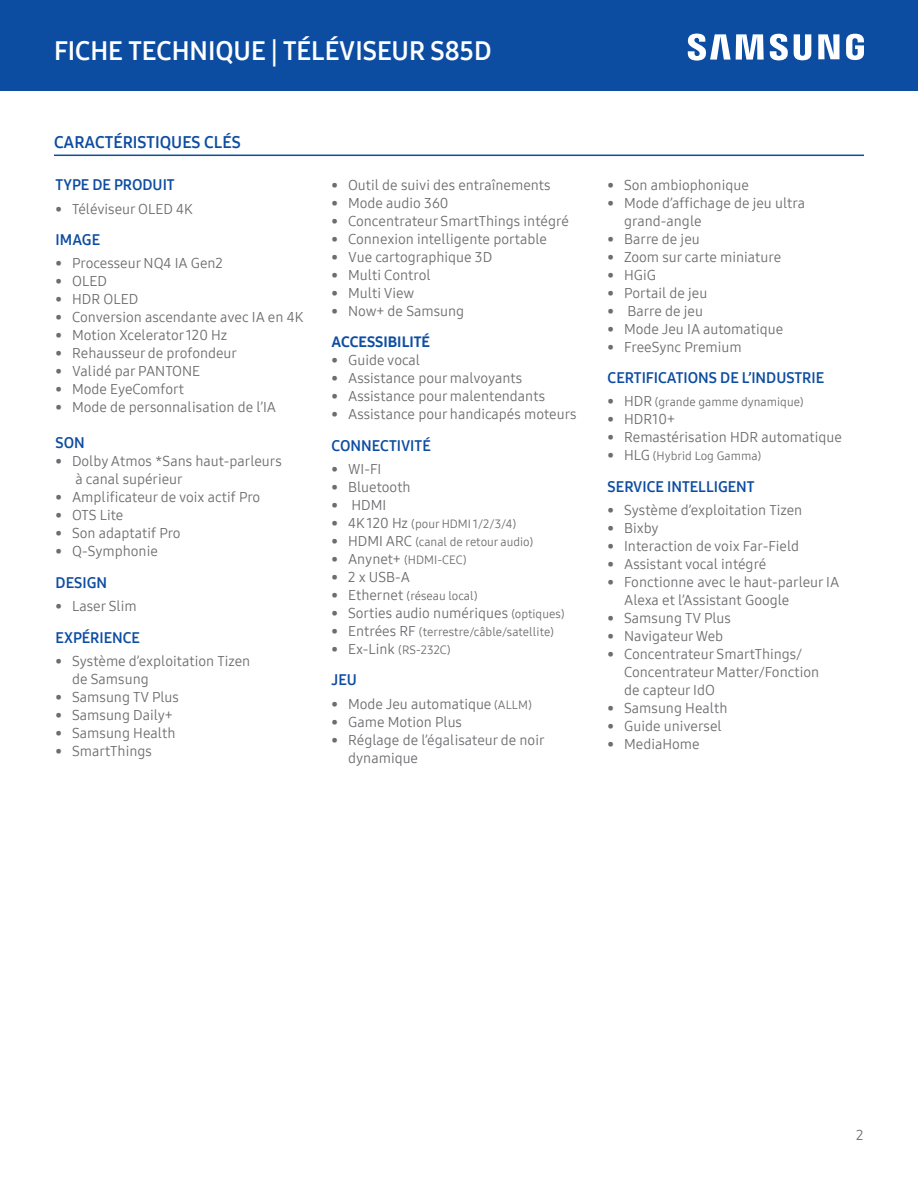
<style>
.page{position:relative;width:918px;height:1188px;background:#fff}
.page>*{position:absolute;margin:0;border:0;box-sizing:border-box;transform-origin:0 0}
.t1{font:26.1px "Samsung One 700";color:#fff}
.Features{font:16.5px "Samsung One 700";color:#0d4da1}
.KEY_FEATURE_-_HEADLINES__BLUE{font:15px "Samsung One 700";color:#0d4da1}
.KEY_FEATURE_-_HEADLINES__BLUE_800{font:15px "Samsung One 800";color:#0d4da1}
.Body_Bullets{font:15px "Samsung One 700";color:#0d4da1}
.Body_Bullets-2{font:14.25px/18px "Samsung One 400";color:#6c6d70}
.Body_Bullets-3{font:12px "Samsung One 400";color:#6c6d70}
.s1{font-size:14.25px}
.s2{font-size:12px}
</style>
<div class="page">
<div style="left:0;top:0;width:918px;height:91px;background:#0d4da1"></div>
<svg style="left:688px;top:34px;width:176px;height:27px"></svg>
<hr style="left:54px;top:155px;width:810px;height:1px;background:#0d4da1">
<h1 class="t1" style="left:54px;top:34px;width:439px">FICHE TECHNIQUE | TÉLÉVISEUR S85D</h1>
<p class="Features" style="left:54px;top:131px;width:188px">CARACTÉRISTIQUES CLÉS</p>
<p class="KEY_FEATURE_-_HEADLINES__BLUE" style="left:56px;top:175px;width:121px">TYPE DE PRODUIT</p>
<p class="Body_Bullets-2" style="left:56px;top:199px;width:139px">• Téléviseur OLED 4K</p>
<p class="KEY_FEATURE_-_HEADLINES__BLUE" style="left:56px;top:230px;width:46px">IMAGE</p>
<p class="Body_Bullets-2" style="left:56px;top:254px;width:169px">• Processeur NQ4 IA Gen2</p>
<p class="Body_Bullets-2" style="left:56px;top:272px;width:53px">• OLED</p>
<p class="Body_Bullets-2" style="left:56px;top:290px;width:84px">• HDR OLED</p>
<p class="Body_Bullets-2" style="left:56px;top:308px;width:249px">• Conversion ascendante avec IA en 4K</p>
<p class="Body_Bullets-2" style="left:56px;top:326px;width:173px">• Motion Xcelerator 120 Hz</p>
<p class="Body_Bullets-2" style="left:56px;top:344px;width:183px">• Rehausseur de profondeur</p>
<p class="Body_Bullets-2" style="left:56px;top:362px;width:146px">• Validé par PANTONE</p>
<p class="Body_Bullets-2" style="left:56px;top:380px;width:130px">• Mode EyeComfort</p>
<p class="Body_Bullets-2" style="left:56px;top:398px;width:222px">• Mode de personnalisation de l’IA</p>
<p class="Body_Bullets" style="left:56px;top:433px;width:31px">SON</p>
<p class="Body_Bullets-2" style="left:75px;top:452px;width:208px;text-indent:-20px">• Dolby Atmos *Sans haut-parleurs à canal supérieur</p>
<p class="Body_Bullets-2" style="left:56px;top:488px;width:206px">• Amplificateur de voix actif Pro</p>
<p class="Body_Bullets-2" style="left:56px;top:506px;width:69px">• OTS Lite</p>
<p class="Body_Bullets-2" style="left:56px;top:524px;width:126px">• Son adaptatif Pro</p>
<p class="Body_Bullets-2" style="left:56px;top:542px;width:104px">• Q-Symphonie</p>
<p class="KEY_FEATURE_-_HEADLINES__BLUE" style="left:56px;top:573px;width:53px">DESIGN</p>
<p class="Body_Bullets-2" style="left:56px;top:597px;width:83px">• Laser Slim</p>
<p class="KEY_FEATURE_-_HEADLINES__BLUE" style="left:56px;top:628px;width:86px">EXPÉRIENCE</p>
<p class="Body_Bullets-2" style="left:72px;top:652px;width:180px;text-indent:-17px">• Système d’exploitation Tizen de Samsung</p>
<p class="Body_Bullets-2" style="left:56px;top:688px;width:125px">• Samsung TV Plus</p>
<p class="Body_Bullets-2" style="left:56px;top:706px;width:119px">• Samsung Daily+</p>
<p class="Body_Bullets-2" style="left:56px;top:724px;width:121px">• Samsung Health</p>
<p class="Body_Bullets-2" style="left:56px;top:742px;width:98px">• SmartThings</p>
<p class="Body_Bullets-2" style="left:332px;top:175px;width:221px">• Outil de suivi des entraînements</p>
<p class="Body_Bullets-2" style="left:332px;top:193px;width:118px">• Mode audio 360</p>
<p class="Body_Bullets-2" style="left:332px;top:211px;width:239px">• Concentrateur SmartThings intégré</p>
<p class="Body_Bullets-2" style="left:332px;top:229px;width:217px">• Connexion intelligente portable</p>
<p class="Body_Bullets-2" style="left:332px;top:247px;width:162px">• Vue cartographique 3D</p>
<p class="Body_Bullets-2" style="left:332px;top:265px;width:101px">• Multi Control</p>
<p class="Body_Bullets-2" style="left:332px;top:283px;width:84px">• Multi View</p>
<p class="Body_Bullets-2" style="left:332px;top:301px;width:134px">• Now+ de Samsung</p>
<p class="KEY_FEATURE_-_HEADLINES__BLUE_800" style="left:332px;top:332px;width:100px">ACCESSIBILITÉ</p>
<p class="Body_Bullets-2" style="left:332px;top:351px;width:90px">• Guide vocal</p>
<p class="Body_Bullets-2" style="left:332px;top:369px;width:192px">• Assistance pour malvoyants</p>
<p class="Body_Bullets-2" style="left:332px;top:387px;width:215px">• Assistance pour malentendants</p>
<p class="Body_Bullets-2" style="left:332px;top:405px;width:247px">• Assistance pour handicapés moteurs</p>
<p class="KEY_FEATURE_-_HEADLINES__BLUE" style="left:332px;top:435px;width:101px">CONNECTIVITÉ</p>
<p class="Body_Bullets-2" style="left:332px;top:460px;width:51px">• WI-FI</p>
<p class="Body_Bullets-2" style="left:332px;top:478px;width:81px">• Bluetooth</p>
<p class="Body_Bullets-2" style="left:332px;top:496px;width:56px">• HDMI</p>
<p class="Body_Bullets-3" style="left:332px;top:516px;width:186px"><span class="s1">• 4K 120 Hz</span> (pour HDMI 1/2/3/4)</p>
<p class="Body_Bullets-3" style="left:332px;top:534px;width:203px"><span class="s1">• HDMI ARC</span> (canal de retour audio)</p>
<p class="Body_Bullets-3" style="left:332px;top:552px;width:136px"><span class="s1">• Anynet+</span> (HDMI-CEC)</p>
<p class="Body_Bullets-2" style="left:332px;top:568px;width:80px">• 2 x USB-A</p>
<p class="Body_Bullets-3" style="left:332px;top:588px;width:148px"><span class="s1">• Ethernet</span> (réseau local)</p>
<p class="Body_Bullets-2" style="left:332px;top:604px;width:235px">• Sorties audio numériques <span class="s2">(optiques)</span></p>
<p class="Body_Bullets-3" style="left:332px;top:624px;width:224px"><span class="s1">• Entrées RF</span> (terrestre/câble/satellite)</p>
<p class="Body_Bullets-3" style="left:332px;top:642px;width:120px"><span class="s1">• Ex-Link</span> (RS-232C)</p>
<p class="KEY_FEATURE_-_HEADLINES__BLUE" style="left:332px;top:670px;width:27px">JEU</p>
<p class="Body_Bullets-2" style="left:332px;top:695px;width:202px">• Mode Jeu automatique <span class="s2">(ALLM)</span></p>
<p class="Body_Bullets-2" style="left:332px;top:713px;width:132px">• Game Motion Plus</p>
<p class="Body_Bullets-2" style="left:348px;top:731px;width:198px;text-indent:-17px">• Réglage de l’égalisateur de noir dynamique</p>
<p class="Body_Bullets-2" style="left:608px;top:175px;width:143px">• Son ambiophonique</p>
<p class="Body_Bullets-2" style="left:624px;top:193px;width:183px;text-indent:-17px">• Mode d’affichage de jeu ultra grand-angle</p>
<p class="Body_Bullets-2" style="left:608px;top:229px;width:94px">• Barre de jeu</p>
<p class="Body_Bullets-2" style="left:608px;top:247px;width:175px">• Zoom sur carte miniature</p>
<p class="Body_Bullets-2" style="left:608px;top:265px;width:50px">• HGiG</p>
<p class="Body_Bullets-2" style="left:608px;top:283px;width:101px">• Portail de jeu</p>
<p class="Body_Bullets-2" style="left:608px;top:301px;width:97px">• Barre de jeu</p>
<p class="Body_Bullets-2" style="left:608px;top:319px;width:177px">• Mode Jeu IA automatique</p>
<p class="Body_Bullets-2" style="left:608px;top:337px;width:136px">• FreeSync Premium</p>
<p class="KEY_FEATURE_-_HEADLINES__BLUE" style="left:608px;top:368px;width:218px">CERTIFICATIONS DE L’INDUSTRIE</p>
<p class="Body_Bullets-3" style="left:608px;top:394px;width:197px"><span class="s1">• HDR</span> (grande gamme dynamique)</p>
<p class="Body_Bullets-2" style="left:608px;top:410px;width:69px">• HDR10+</p>
<p class="Body_Bullets-2" style="left:608px;top:428px;width:236px">• Remastérisation HDR automatique</p>
<p class="Body_Bullets-3" style="left:608px;top:448px;width:155px"><span class="s1">• HLG</span> (Hybrid Log Gamma)</p>
<p class="KEY_FEATURE_-_HEADLINES__BLUE" style="left:608px;top:477px;width:149px">SERVICE INTELLIGENT</p>
<p class="Body_Bullets-2" style="left:608px;top:501px;width:196px">• Système d’exploitation Tizen</p>
<p class="Body_Bullets-2" style="left:608px;top:519px;width:53px">• Bixby</p>
<p class="Body_Bullets-2" style="left:608px;top:537px;width:193px">• Interaction de voix Far-Field</p>
<p class="Body_Bullets-2" style="left:608px;top:555px;width:160px">• Assistant vocal intégré</p>
<p class="Body_Bullets-2" style="left:624px;top:573px;width:217px;text-indent:-17px">• Fonctionne avec le haut-parleur IA<br>Alexa et l’Assistant Google</p>
<p class="Body_Bullets-2" style="left:608px;top:609px;width:125px">• Samsung TV Plus</p>
<p class="Body_Bullets-2" style="left:608px;top:627px;width:117px">• Navigateur Web</p>
<p class="Body_Bullets-2" style="left:624px;top:645px;width:197px;text-indent:-17px">• Concentrateur SmartThings/<br>Concentrateur Matter/Fonction de capteur IdO</p>
<p class="Body_Bullets-2" style="left:608px;top:699px;width:121px">• Samsung Health</p>
<p class="Body_Bullets-2" style="left:608px;top:717px;width:116px">• Guide universel</p>
<p class="Body_Bullets-2" style="left:608px;top:735px;width:93px">• MediaHome</p>
<p class="Body_Bullets-2" style="left:856px;top:1125px;width:9px">2</p>
</div>
